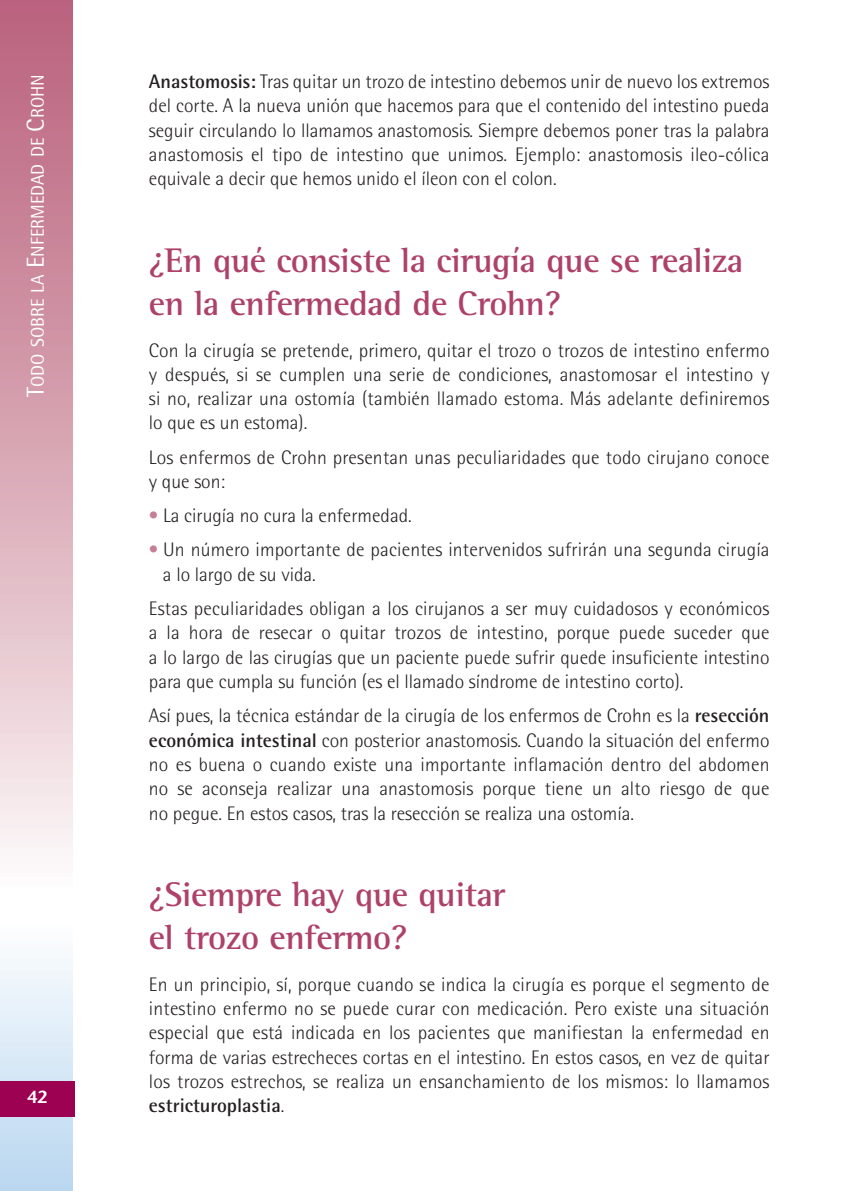
<style>
.page{position:relative;width:844px;height:1191px;background:#fff}
.page>*{position:absolute;margin:0;border:0;box-sizing:border-box;transform-origin:0 0}
.t1{font:700 35px/42.7px "Rotis Semi Serif";letter-spacing:-.01em;color:#ae416a}
.t2{font:300 19.6px/24.3px "Rotis Semi Sans";letter-spacing:.005em;color:#231f20;text-align:justify}
.t3{font:18.38px "Rotis Semi Sans";color:#fff}
.t4{font:600 17.5px "Stone Sans";color:#fff}
.s1{font-size:24.5px}
.s2{font-weight:700}
.s3{color:#c67f94}
</style>
<div class="page">
<div style="left:0;top:1px;width:73px;height:887px;background:linear-gradient(to bottom,#b85d78,#fbf5f5)"></div>
<img style="left:0;top:958px;width:73px;height:232px">
<div style="left:0;top:1080px;width:74px;height:36px;background:#9d0151"></div>
<p class="t3" style="left:27px;top:396px;width:324px;rotate:-90deg"><span class="s1">T</span>ODO SOBRE LA <span class="s1">E</span>NFERMEDAD DE <span class="s1">C</span>ROHN</p>
<p class="t2" style="left:149px;top:69px;width:622px"><span class="s2">Anastomosis:</span> Tras quitar un trozo de intestino debemos unir de nuevo los extremos del corte. A la nueva unión que hacemos para que el contenido del intestino pueda seguir circulando lo llamamos anastomosis. Siempre debemos poner tras la palabra anastomosis el tipo de intestino que unimos. Ejemplo: anastomosis ileo-cólica equivale a decir que hemos unido el íleon con el colon.</p>
<h1 class="t1" style="left:149px;top:238px;width:595px">¿En qué consiste la cirugía que se realiza en la enfermedad de Crohn?</h1>
<p class="t2" style="left:149px;top:338px;width:622px">Con la cirugía se pretende, primero, quitar el trozo o trozos de intestino enfermo y después, si se cumplen una serie de condiciones, anastomosar el intestino y si no, realizar una ostomía (también llamado estoma. Más adelante definiremos lo que es un estoma).</p>
<p class="t2" style="left:149px;top:445px;width:622px">Los enfermos de Crohn presentan unas peculiaridades que todo cirujano conoce y que son:</p>
<p class="t2" style="left:149px;top:503px;width:264px"><span class="s3">•</span> La cirugía no cura la enfermedad.</p>
<p class="t2" style="left:163px;top:537px;width:608px;text-indent:-14px"><span class="s3">•</span> Un número importante de pacientes intervenidos sufrirán una segunda cirugía a lo largo de su vida.</p>
<p class="t2" style="left:149px;top:596px;width:622px">Estas peculiaridades obligan a los cirujanos a ser muy cuidadosos y económicos a la hora de resecar o quitar trozos de intestino, porque puede suceder que a lo largo de las cirugías que un paciente puede sufrir quede insuficiente intestino para que cumpla su función (es el llamado síndrome de intestino corto).</p>
<p class="t2" style="left:149px;top:703px;width:622px">Así pues, la técnica estándar de la cirugía de los enfermos de Crohn es la <span class="s2">resección económica intestinal</span> con posterior anastomosis. Cuando la situación del enfermo no es buena o cuando existe una importante inflamación dentro del abdomen no se aconseja realizar una anastomosis porque tiene un alto riesgo de que no pegue. En estos casos, tras la resección se realiza una ostomía.</p>
<p class="t4" style="left:27px;top:1086px;width:22px">42</p>
<h1 class="t1" style="left:149px;top:872px;width:358px">¿Siempre hay que quitar el trozo enfermo?</h1>
<p class="t2" style="left:149px;top:972px;width:622px">En un principio, sí, porque cuando se indica la cirugía es porque el segmento de intestino enfermo no se puede curar con medicación. Pero existe una situación especial que está indicada en los pacientes que manifiestan la enfermedad en forma de varias estrecheces cortas en el intestino. En estos casos, en vez de quitar los trozos estrechos, se realiza un ensanchamiento de los mismos: lo llamamos <span class="s2">estricturoplastia</span>.</p>
</div>
